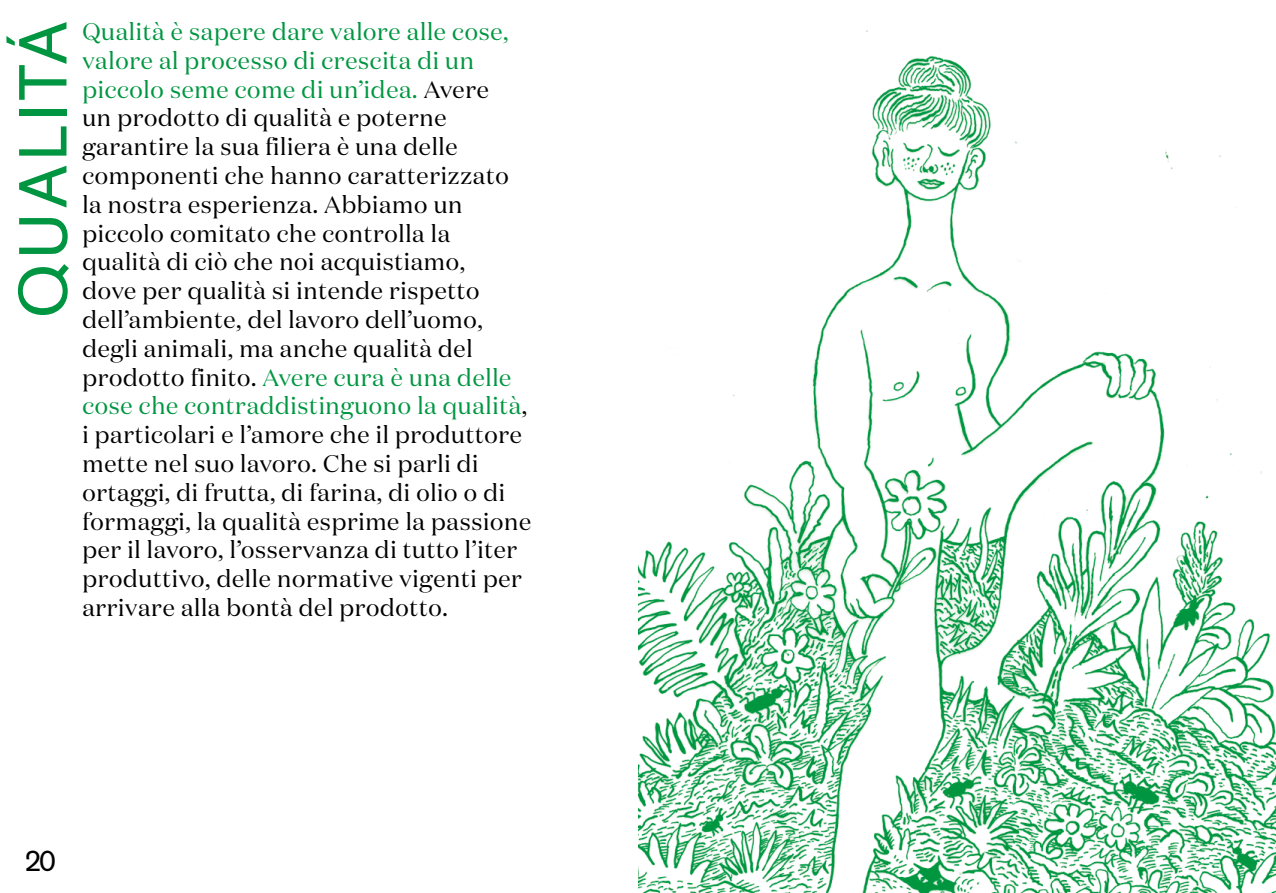
<style>
.page{position:relative;width:1276px;height:893px;background:#fff}
.page>*{position:absolute;margin:0;border:0;box-sizing:border-box;transform-origin:0 0}
.t1{font:67.05px "Akzidenz Grotesk BQ";letter-spacing:.07em;color:#009641}
.t2{font:30px "Akzidenz Grotesk BQ";color:#000}
.t3{font:24px/28.8px "Domaine Disp";letter-spacing:.03em;color:#000}
.s1{color:#009641}
</style>
<div class="page">
<img style="left:638px;top:30px;width:638px;height:863px">
<h1 class="t1" style="left:3px;top:318px;width:298px;rotate:-90deg">QUALITÁ</h1>
<p class="t3" style="left:82px;top:17px;width:450px"><span class="s1">Qualità è sapere dare valore alle cose, valore al processo di crescita di un piccolo seme come di un’idea.</span> Avere<br>un prodotto di qualità e poterne garantire la sua filiera è una delle componenti che hanno caratterizzato la nostra esperienza. Abbiamo un piccolo comitato che controlla la qualità di ciò che noi acquistiamo,<br>dove per qualità si intende rispetto dell’ambiente, del lavoro dell’uomo, degli animali, ma anche qualità del prodotto finito. <span class="s1">Avere cura è una delle cose che contraddistinguono la qualità</span>, i particolari e l’amore che il produttore mette nel suo lavoro. Che si parli di ortaggi, di frutta, di farina, di olio o di formaggi, la qualità esprime la passione per il lavoro, l’osservanza di tutto l’iter produttivo, delle normative vigenti per arrivare alla bontà del prodotto.</p>
<p class="t2" style="left:24px;top:842px;width:34px">20</p>
</div>
